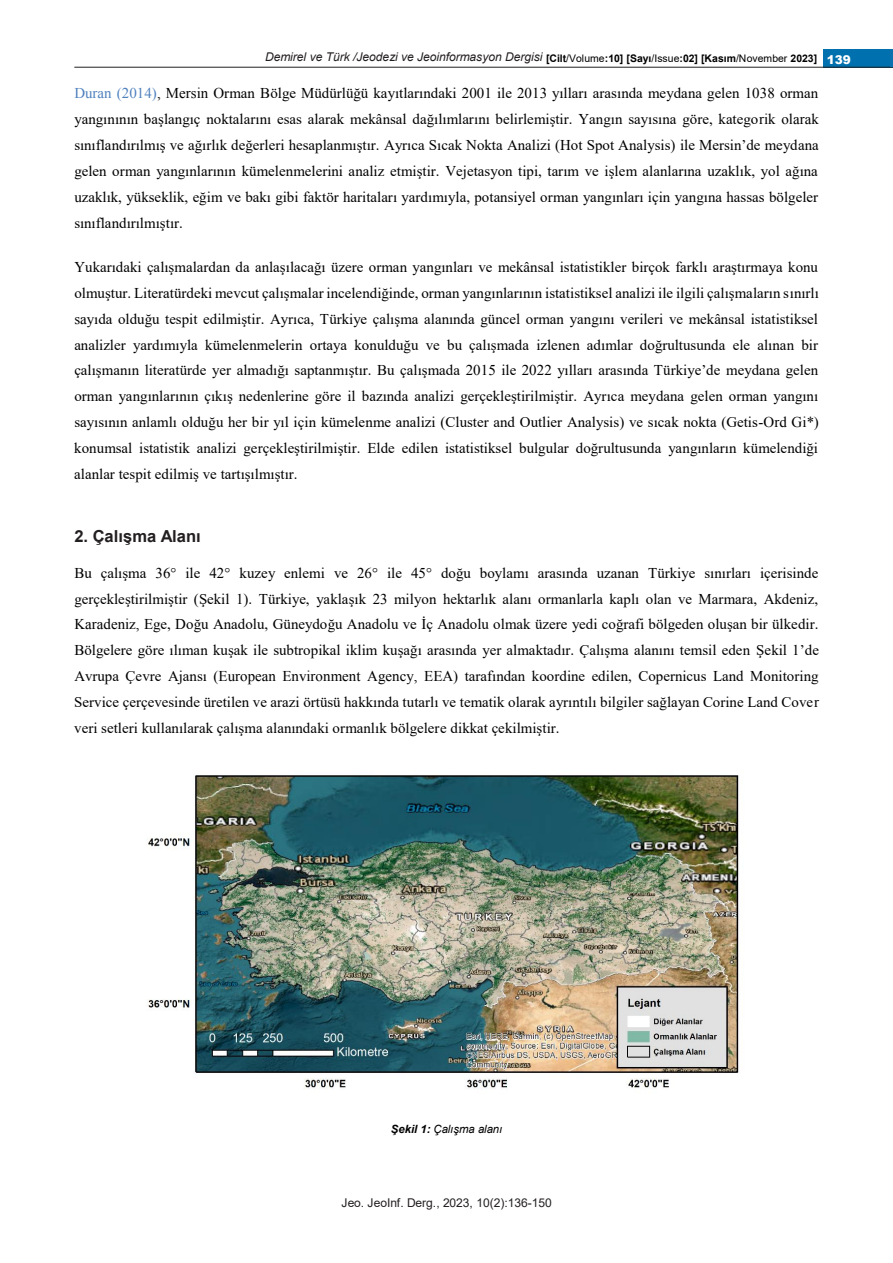
<style>
.page{position:relative;width:893px;height:1263px;background:#fff}
.page>*{position:absolute;margin:0;border:0;box-sizing:border-box;transform-origin:0 0}
.t1{font:700 16.5px "Arial";color:#231f20}
.t2{font:15px/26px "Times New Roman";color:#000;text-align:justify}
.t3{font:italic 12px "Arial";letter-spacing:-.005em;color:#231f20}
.t4{font:12px "Arial";letter-spacing:-.005em;color:#231f20}
.t5{font:italic 11.4px "Arial";letter-spacing:-.005em;color:#000}
.s1{font-weight:700;font-style:normal;font-size:10.5px;color:#000}
.s2{font-style:normal;font-size:10.5px;color:#000}
.s3{font-weight:900;font-style:normal;color:#fff}
.s4{color:#4f81bd}
.s5{font-weight:700}
</style>
<div class="page">
<div style="left:823px;top:49px;width:70px;height:19px;background:#0071ae"></div>
<hr style="left:74px;top:67px;width:819px;height:1px;background:#231f20">
<img style="left:148px;top:775px;width:591px;height:314px">
<svg style="left:891px;top:49px;width:2px;height:18px"></svg>
<p class="t3" style="left:265px;top:49px;width:587px">Demirel ve Türk /Jeodezi ve Jeoinformasyon Dergisi <span class="s1">[Cilt</span><span class="s2">/Volume</span><span class="s1">:10] [Sayı</span><span class="s2">/Issue</span><span class="s1">:02] [Kasım</span><span class="s2">/November</span> <span class="s1">2023]</span> <span class="s3">139</span></p>
<p class="t2" style="left:74px;top:81px;width:746px"><span class="s4">Duran (2014)</span>, Mersin Orman Bölge Müdürlüğü kayıtlarındaki 2001 ile 2013 yılları arasında meydana gelen 1038 orman yangınının başlangıç noktalarını esas alarak mekânsal dağılımlarını belirlemiştir. Yangın sayısına göre, kategorik olarak sınıflandırılmış ve ağırlık değerleri hesaplanmıştır. Ayrıca Sıcak Nokta Analizi (Hot Spot Analysis) ile Mersin’de meydana gelen orman yangınlarının kümelenmelerini analiz etmiştir. Vejetasyon tipi, tarım ve işlem alanlarına uzaklık, yol ağına uzaklık, yükseklik, eğim ve bakı gibi faktör haritaları yardımıyla, potansiyel orman yangınları için yangına hassas bölgeler sınıflandırılmıştır.</p>
<p class="t2" style="left:74px;top:253px;width:746px">Yukarıdaki çalışmalardan da anlaşılacağı üzere orman yangınları ve mekânsal istatistikler birçok farklı araştırmaya konu olmuştur. Literatürdeki mevcut çalışmalar incelendiğinde, orman yangınlarının istatistiksel analizi ile ilgili çalışmaların sınırlı sayıda olduğu tespit edilmiştir. Ayrıca, Türkiye çalışma alanında güncel orman yangını verileri ve mekânsal istatistiksel analizler yardımıyla kümelenmelerin ortaya konulduğu ve bu çalışmada izlenen adımlar doğrultusunda ele alınan bir çalışmanın literatürde yer almadığı saptanmıştır. Bu çalışmada 2015 ile 2022 yılları arasında Türkiye’de meydana gelen orman yangınlarının çıkış nedenlerine göre il bazında analizi gerçekleştirilmiştir. Ayrıca meydana gelen orman yangını sayısının anlamlı olduğu her bir yıl için kümelenme analizi (Cluster and Outlier Analysis) ve sıcak nokta (Getis-Ord Gi*) konumsal istatistik analizi gerçekleştirilmiştir. Elde edilen istatistiksel bulgular doğrultusunda yangınların kümelendiği alanlar tespit edilmiş ve tartışılmıştır.</p>
<p class="t1" style="left:74px;top:525px;width:128px">2. Çalışma Alanı</p>
<p class="t2" style="left:74px;top:559px;width:746px">Bu çalışma 36° ile 42° kuzey enlemi ve 26° ile 45° doğu boylamı arasında uzanan Türkiye sınırları içerisinde gerçekleştirilmiştir (Şekil 1). Türkiye, yaklaşık 23 milyon hektarlık alanı ormanlarla kaplı olan ve Marmara, Akdeniz, Karadeniz, Ege, Doğu Anadolu, Güneydoğu Anadolu ve İç Anadolu olmak üzere yedi coğrafi bölgeden oluşan bir ülkedir.<br>Bölgelere göre ılıman kuşak ile subtropikal iklim kuşağı arasında yer almaktadır. Çalışma alanını temsil eden Şekil 1’de Avrupa Çevre Ajansı (European Environment Agency, EEA) tarafından koordine edilen, Copernicus Land Monitoring Service çerçevesinde üretilen ve arazi örtüsü hakkında tutarlı ve tematik olarak ayrıntılı bilgiler sağlayan Corine Land Cover veri setleri kullanılarak çalışma alanındaki ormanlık bölgelere dikkat çekilmiştir.</p>
<p class="t5" style="left:391px;top:1122px;width:113px"><span class="s5">Şekil 1:</span> Çalışma alanı</p>
<p class="t4" style="left:342px;top:1195px;width:212px">Jeo. JeoInf. Derg., 2023, 10(2):136-150</p>
</div>
